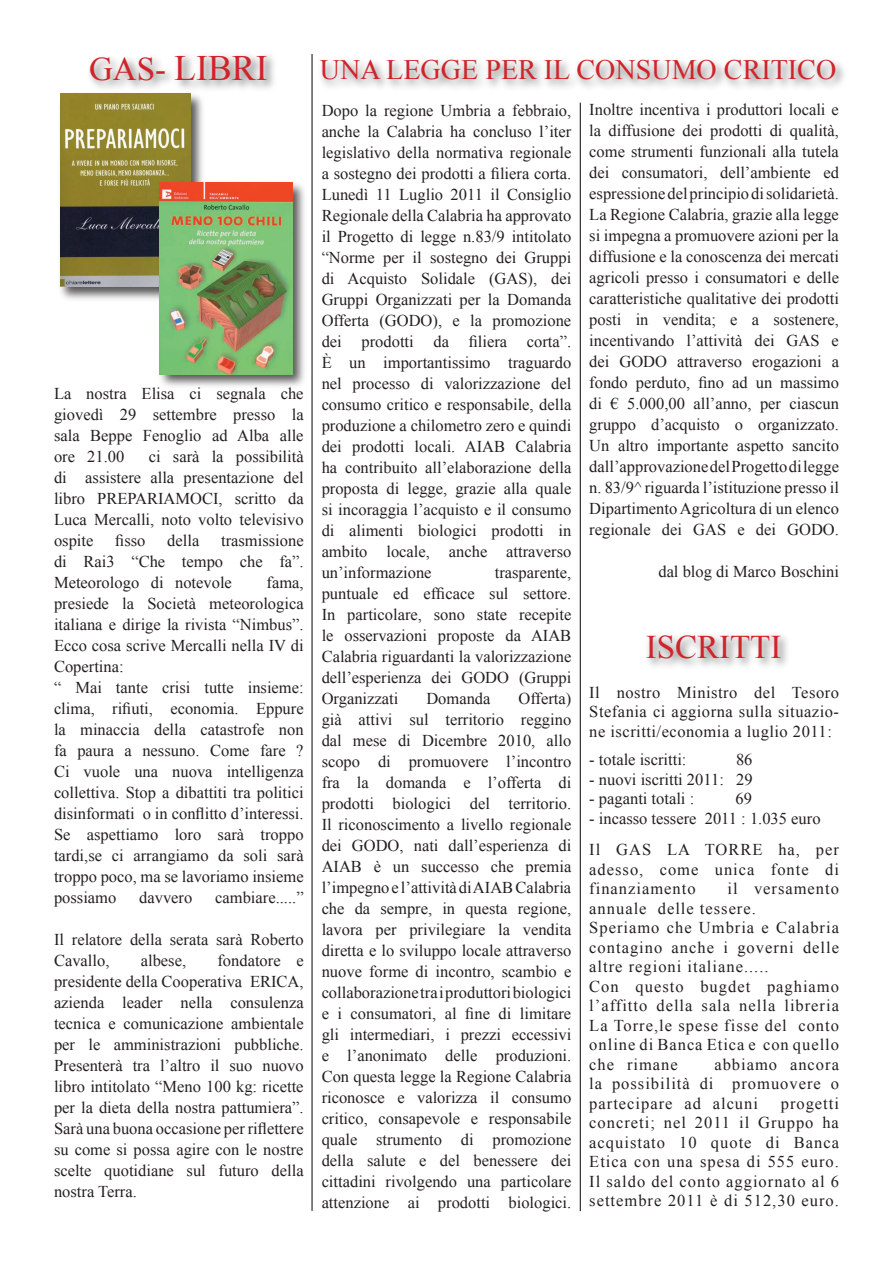
<style>
.page{position:relative;width:893px;height:1263px;background:#fff}
.page>*{position:absolute;margin:0;border:0;box-sizing:border-box;transform-origin:0 0}
.t1{font:35.7px "Times New Roman";color:#d1232a}
.t2{font:33px "Times New Roman";color:#d1232a}
.t3{font:28.05px "Times New Roman";color:#d1232a}
.t4{font:16.5px/21px "Times New Roman";color:#231f20;text-align:justify}
.t5{font:16.5px/19.5px "Times New Roman";letter-spacing:.06em;color:#231f20}
.s1{font-size:33px}
</style>
<div class="page">
<div style="left:85px;top:51px;width:193px;height:43px;background:#231f20;opacity:.75"></div>
<div style="left:57px;top:90px;width:150px;height:213px;background:#231f20;opacity:.75"></div>
<img style="left:60px;top:94px;width:130px;height:193px">
<div style="left:317px;top:56px;width:532px;height:37px;background:#231f20;opacity:.75"></div>
<div style="left:644px;top:630px;width:148px;height:42px;background:#231f20;opacity:.75"></div>
<div style="left:156px;top:179px;width:153px;height:212px;background:#231f20;opacity:.75"></div>
<img style="left:160px;top:183px;width:132px;height:191px">
<hr style="left:311px;top:54px;width:2px;height:1157px;background:#231f20">
<hr style="left:580px;top:103px;width:1px;height:1108px;background:#231f20">
<h1 class="t1" style="left:89px;top:44px;width:180px"><span class="s1">GAS-</span> LIBRI</h1>
<p class="t4" style="left:54px;top:383px;width:251px">La nostra Elisa ci segnala che giovedì 29 settembre presso la sala Beppe Fenoglio ad Alba alle ore 21.00</p>
<p class="t4" style="left:54px;top:446px;width:251px;text-indent:95px">ci sarà la possibilità di assistere alla presentazione del libro PREPARIAMOCI, scritto da Luca Mercalli, noto volto televisivo ospite</p>
<p class="t4" style="left:54px;top:530px;width:251px;text-indent:167px">trasmissione di Rai3 “Che tempo che fa”.<br>Meteorologo di notevole</p>
<p class="t4" style="left:115px;top:530px;width:32px">fisso</p>
<p class="t4" style="left:167px;top:530px;width:34px">della</p>
<p class="t4" style="left:54px;top:572px;width:251px;text-align:left;text-indent:213px">fama, presiede la Società meteorologica italiana e dirige la rivista “Nimbus”.<br>Ecco cosa scrive Mercalli nella IV di<br>Copertina:<br>“ Mai tante crisi tutte insieme: clima, rifiuti, economia. Eppure la minaccia della catastrofe non fa paura a nessuno. Come fare ?<br>Ci vuole una nuova intelligenza collettiva. Stop a dibattiti tra politici disinformati o in conflitto d’interessi.<br>Se aspettiamo loro sarà troppo tardi,se ci arrangiamo da soli sarà troppo poco, ma se lavoriamo insieme possiamo</p>
<p class="t4" style="left:139px;top:887px;width:55px">davvero</p>
<p class="t4" style="left:215px;top:887px;width:90px">cambiare.....”</p>
<p class="t4" style="left:54px;top:929px;width:251px">Il relatore della serata sarà Roberto<br>Cavallo,</p>
<p class="t4" style="left:54px;top:950px;width:251px;text-indent:163px">fondatore e presidente della Cooperativa ERICA, azienda leader nella consulenza tecnica e comunicazione ambientale per le amministrazioni pubbliche.<br>Presenterà tra l’altro il suo nuovo libro intitolato “Meno 100 kg: ricette per la dieta della nostra pattumiera”.<br>Sarà una buona occasione per riflettere su come si possa agire con le nostre scelte quotidiane sul futuro della nostra Terra.</p>
<p class="t4" style="left:141px;top:950px;width:47px">albese,</p>
<h3 class="t3" style="left:320px;top:51px;width:518px">UNA LEGGE PER IL CONSUMO CRITICO</h3>
<p class="t4" style="left:322px;top:100px;width:251px">Dopo la regione Umbria a febbraio, anche la Calabria ha concluso l’iter legislativo della normativa regionale a sostegno dei prodotti a filiera corta.<br>Lunedì 11 Luglio 2011 il Consiglio Regionale della Calabria ha approvato il Progetto di legge n.83/9 intitolato “Norme per il sostegno dei Gruppi di Acquisto Solidale (GAS), dei Gruppi Organizzati per la Domanda Offerta (GODO), e la promozione dei prodotti da filiera corta”.<br>È un importantissimo traguardo nel processo di valorizzazione del consumo critico e responsabile, della produzione a chilometro zero e quindi dei prodotti locali. AIAB Calabria ha contribuito all’elaborazione della proposta di legge, grazie alla quale si incoraggia l’acquisto e il consumo di alimenti biologici prodotti in ambito locale, anche attraverso un’informazione</p>
<p class="t4" style="left:589px;top:99px;width:251px">Inoltre incentiva i produttori locali e la diffusione dei prodotti di qualità, come strumenti funzionali alla tutela dei consumatori, dell’ambiente ed espressione del principio di solidarietà.<br>La Regione Calabria, grazie alla legge si impegna a promuovere azioni per la diffusione e la conoscenza dei mercati agricoli presso i consumatori e delle caratteristiche qualitative dei prodotti posti in vendita; e a sostenere, incentivando l’attività dei GAS e dei GODO attraverso erogazioni a fondo perduto, fino ad un massimo di € 5.000,00 all’anno, per ciascun gruppo d’acquisto o organizzato.<br>Un altro importante aspetto sancito dall’approvazione del Progetto di legge n. 83/9^ riguarda l’istituzione presso il Dipartimento Agricoltura di un elenco regionale dei GAS e dei GODO.</p>
<p class="t4" style="left:658px;top:561px;width:182px">dal blog di Marco Boschini</p>
<p class="t4" style="left:322px;top:562px;width:251px;text-indent:173px">trasparente, puntuale ed efficace sul settore.<br>In particolare, sono state recepite le osservazioni proposte da AIAB Calabria riguardanti la valorizzazione dell’esperienza dei GODO (Gruppi Organizzati</p>
<h2 class="t2" style="left:646px;top:625px;width:137px">ISCRITTI</h2>
<p class="t4" style="left:589px;top:682px;width:251px;line-height:19.5px">Il nostro Ministro del Tesoro Stefania ci aggiorna sulla situazio&shy;ne iscritti/economia a luglio 2011:</p>
<p class="t4" style="left:589px;top:749px;width:99px">- totale iscritti:</p>
<p class="t4" style="left:736px;top:749px;width:18px">86</p>
<p class="t4" style="left:589px;top:768px;width:165px">- nuovi iscritti 2011: 29</p>
<p class="t4" style="left:589px;top:788px;width:106px">- paganti totali :</p>
<p class="t4" style="left:735px;top:788px;width:18px">69</p>
<p class="t4" style="left:589px;top:802px;width:251px;line-height:31.5px">- incasso tessere 2011 : 1.035 euro<br>Il GAS LA TORRE ha, per</p>
<p class="t5" style="left:589px;top:859px;width:251px">adesso, come unica fonte di finanziamento</p>
<p class="t4" style="left:322px;top:688px;width:251px;text-indent:197px">Offerta) già attivi sul territorio reggino dal mese di Dicembre 2010, allo scopo di promuovere l’incontro fra la domanda e l’offerta di prodotti biologici del territorio.<br>Il riconoscimento a livello regionale dei GODO, nati dall’esperienza di AIAB è un successo che premia l’impegno e l’attività di AIAB Calabria che da sempre, in questa regione, lavora per privilegiare la vendita diretta e lo sviluppo locale attraverso nuove forme di incontro, scambio e collaborazione tra i produttori biologici e i consumatori, al fine di limitare gli intermediari, i prezzi eccessivi e l’anonimato delle produzioni.<br>Con questa legge la Regione Calabria riconosce e valorizza il consumo critico, consapevole e responsabile quale strumento di promozione della salute e del benessere dei cittadini rivolgendo una particolare attenzione ai prodotti biologici.</p>
<p class="t4" style="left:426px;top:688px;width:66px">Domanda</p>
<p class="t5" style="left:589px;top:879px;width:251px;text-indent:138px">il versamento annuale delle tessere.<br>Speriamo che Umbria e Calabria contagino anche i governi delle altre regioni italiane.....<br>Con questo bugdet paghiamo l’affitto della sala nella libreria<br>La Torre,le spese fisse del conto online di Banca Etica e con quello che rimane</p>
<p class="t4" style="left:589px;top:1054px;width:251px;line-height:19.5px;text-indent:125px">abbiamo ancora la possibilità di promuovere o partecipare ad alcuni</p>
<p class="t4" style="left:589px;top:1093px;width:251px;line-height:19.5px;text-indent:191px">progetti concreti; nel 2011 il Gruppo ha acquistato 10 quote di Banca Etica con una spesa di 555 euro.<br>Il saldo del conto aggiornato al 6 settembre 2011 è di 512,30 euro.</p>
</div>
